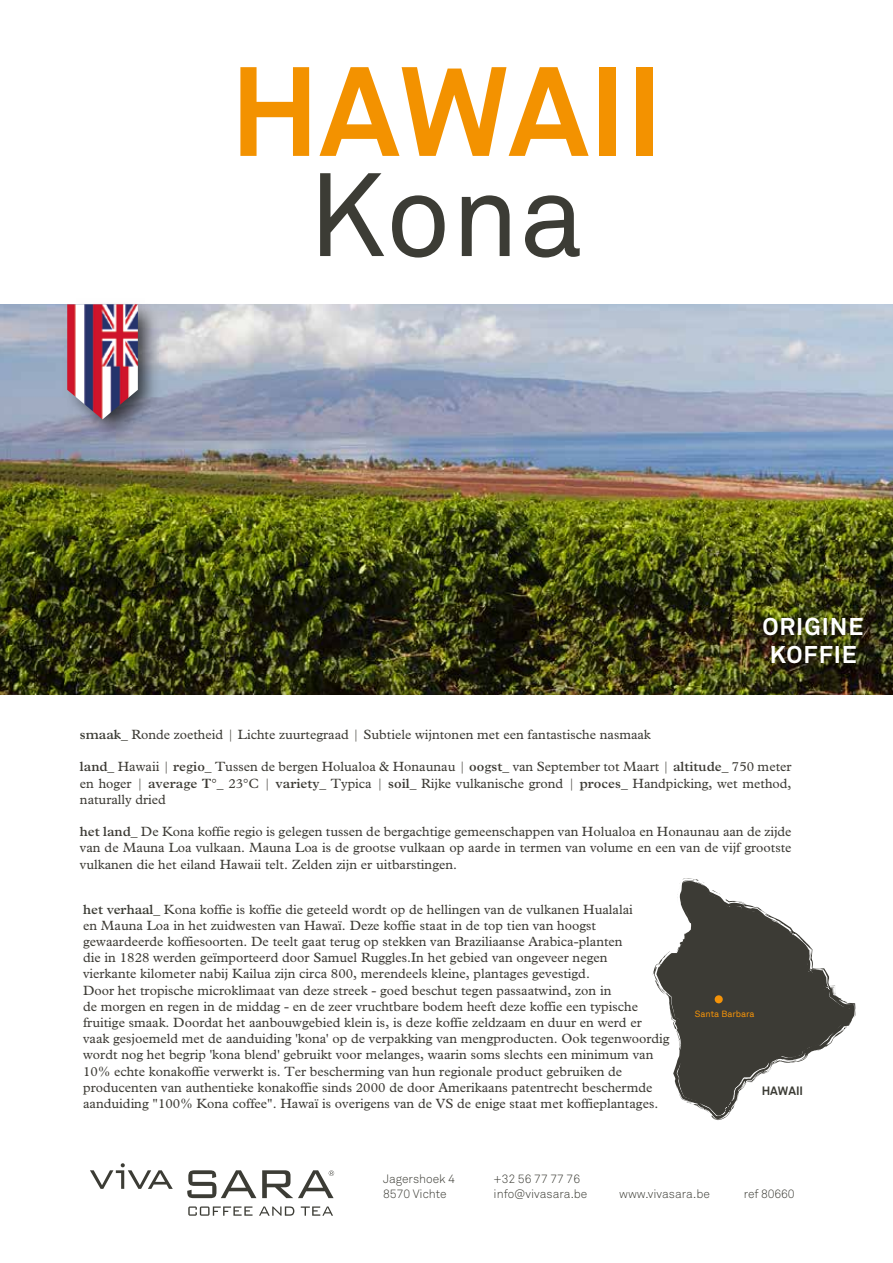
<style>
.page{position:relative;width:893px;height:1263px;background:#fff}
.page>*{position:absolute;margin:0;border:0;box-sizing:border-box;transform-origin:0 0}
.t1{font:700 125.1px "Akkurat";color:#f39200}
.t2{font:116.85px "Akkurat";color:#3c3c35}
.t3{font:700 24px/28.8px "Akkurat";letter-spacing:.04em;color:#fff;text-align:center}
.t4{font:13.5px/16.2px "Plantin";color:#3d3b35;text-align:justify}
.t5{font:300 12px/15px "Akkurat";color:#3c3c35}
.t6{font:700 12px "Akkurat";color:#3c3c35}
.t7{font:9px "Akkurat";color:#f39208}
.s1{font-weight:600;color:#3c3c35}
.s2{font-weight:600}
</style>
<div class="page">
<img style="left:0;top:305px;width:893px;height:389px">
<svg style="left:90px;top:1163px;width:83px;height:26px"></svg>
<svg style="left:187px;top:1170px;width:69px;height:28px"></svg>
<svg style="left:262px;top:1170px;width:72px;height:28px"></svg>
<svg style="left:188px;top:1206px;width:145px;height:10px"></svg>
<img style="left:58px;top:304px;width:109px;height:144px">
<img style="left:67px;top:304px;width:71px;height:115px">
<svg style="left:854px;top:1003px;width:1px;height:14px"></svg>
<svg style="left:670px;top:998px;width:184px;height:122px;fill:#3c3b35"></svg>
<svg style="left:708px;top:1111px;width:4px;height:3px"></svg>
<svg style="left:677px;top:1067px;width:6px;height:13px"></svg>
<svg style="left:679px;top:1092px;width:14px;height:13px"></svg>
<svg style="left:702px;top:1101px;width:7px;height:3px"></svg>
<svg style="left:722px;top:1077px;width:22px;height:38px"></svg>
<svg style="left:796px;top:1054px;width:10px;height:6px"></svg>
<svg style="left:754px;top:1053px;width:35px;height:23px"></svg>
<svg style="left:837px;top:1024px;width:9px;height:5px"></svg>
<svg style="left:818px;top:1035px;width:15px;height:15px"></svg>
<svg style="left:653px;top:878px;width:186px;height:131px"></svg>
<div style="left:715px;top:995px;width:8px;height:8px;background:#f39208;border-radius:50%"></div>
<h1 class="t1" style="left:230px;top:33px;width:434px">HAWAII</h1>
<h2 class="t2" style="left:308px;top:147px;width:278px">Kona</h2>
<h3 class="t3" style="left:762px;top:611px;width:103px">ORIGINE<br>KOFFIE</h3>
<p class="t4" style="left:80px;top:726px;width:572px"><span class="s1">smaak_</span> Ronde zoetheid | Lichte zuurtegraad | Subtiele wijntonen met een fantastische nasmaak</p>
<p class="t4" style="left:80px;top:759px;width:713px"><span class="s2">land_</span> Hawaii | <span class="s2">regio</span>_ Tussen de bergen Holualoa &amp; Honaunau | <span class="s2">oogst</span>_ van September tot Maart | <span class="s2">altitude</span>_ 750 meter en hoger | <span class="s2">average T</span>°_ 23°C | <span class="s2">variety</span>_ Typica | <span class="s2">soil</span>_ Rijke vulkanische grond | <span class="s2">proces</span>_ Handpicking, wet method, naturally dried</p>
<p class="t4" style="left:80px;top:823px;width:713px"><span class="s2">het land_</span> De Kona koffie regio is gelegen tussen de bergachtige gemeenschappen van Holualoa en Honaunau aan de zijde van de Mauna Loa vulkaan. Mauna Loa is de grootse vulkaan op aarde in termen van volume en een van de vijf grootste vulkanen die het eiland Hawaii telt. Zelden zijn er uitbarstingen.</p>
<p class="t4" style="left:83px;top:901px;width:588px;text-align:left"><span class="s1">het verhaal_</span> Kona koffie is koffie die geteeld wordt op de hellingen van de vulkanen Hualalai<br>en Mauna Loa in het zuidwesten van Hawaï. Deze koffie staat in de top tien van hoogst gewaardeerde koffiesoorten. De teelt gaat terug op stekken van Braziliaanse Arabica-planten<br>die in 1828 werden geïmporteerd door Samuel Ruggles.In het gebied van ongeveer negen<br>vierkante kilometer nabij Kailua zijn circa 800, merendeels kleine, plantages gevestigd.<br>Door het tropische microklimaat van deze streek - goed beschut tegen passaatwind, zon in<br>de morgen en regen in de middag - en de zeer vruchtbare bodem heeft deze koffie een typische fruitige smaak. Doordat het aanbouwgebied klein is, is deze koffie zeldzaam en duur en werd er vaak gesjoemeld met de aanduiding 'kona' op de verpakking van mengproducten. Ook tegenwoordig wordt nog het begrip 'kona blend' gebruikt voor melanges, waarin soms slechts een minimum van 10% echte konakoffie verwerkt is. Ter bescherming van hun regionale product gebruiken de producenten van authentieke konakoffie sinds 2000 de door Amerikaans patentrecht beschermde aanduiding "100% Kona coffee". Hawaï is overigens van de VS de enige staat met koffieplantages.</p>
<p class="t7" style="left:695px;top:1009px;width:61px">Santa Barbara</p>
<p class="t6" style="left:762px;top:1084px;width:43px">HAWAII</p>
<p class="t5" style="left:383px;top:1171px;width:74px">Jagershoek 4<br>8570 Vichte</p>
<p class="t5" style="left:494px;top:1171px;width:95px">+32 56 77 77 76 info@vivasara.be</p>
<p class="t5" style="left:619px;top:1186px;width:92px">www.vivasara.be</p>
<p class="t5" style="left:744px;top:1186px;width:52px">ref 80660</p>
</div>
